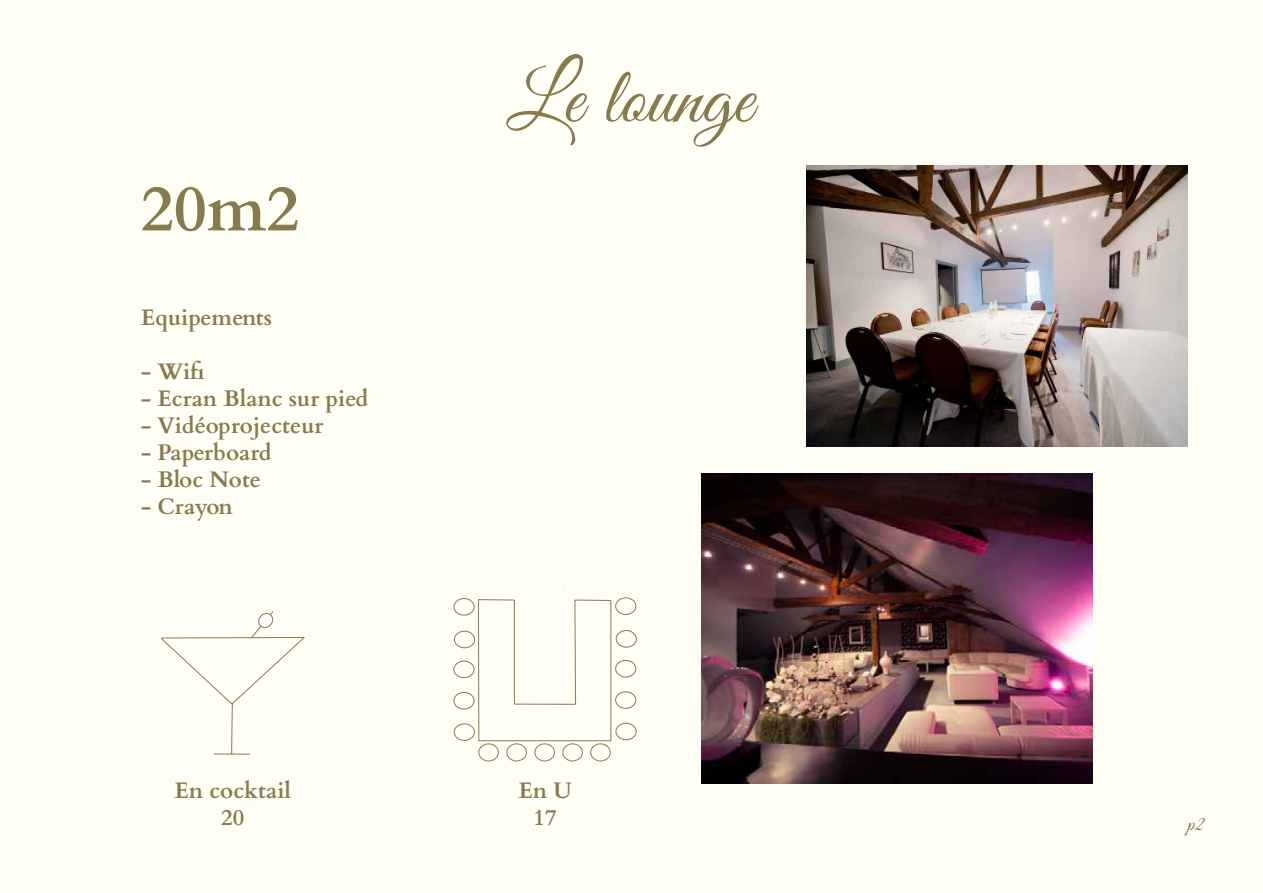
<style>
.page{position:relative;width:1263px;height:893px;background:#fff}
.page>*{position:absolute;margin:0;border:0;box-sizing:border-box;transform-origin:0 0}
.t1{font:79.5px "Great Vibes";color:#877a4f}
.t2{font:700 64.5px "Cardo";color:#877a4f}
.t3{font:700 22.5px/27px "Cardo";color:#877a4f;text-align:center}
.t4{font:21px "Great Vibes";color:#877a4f}
</style>
<div class="page">
<div style="left:1px;top:1px;width:1261px;height:891px;background:#fffef5"></div>
<svg style="left:453px;top:590px;width:184px;height:171px"></svg>
<svg style="left:161px;top:611px;width:144px;height:143px"></svg>
<img style="left:806px;top:165px;width:381px;height:281px">
<img style="left:702px;top:473px;width:391px;height:311px">
<h2 class="t2" style="left:141px;top:157px;width:160px">20m2</h2>
<p class="t3" style="left:141px;top:302px;width:133px">Equipements</p>
<p class="t3" style="left:141px;top:356px;width:66px">- Wifi</p>
<p class="t3" style="left:141px;top:383px;width:229px">- Ecran Blanc sur pied</p>
<p class="t3" style="left:141px;top:410px;width:184px">- Vidéoprojecteur</p>
<p class="t3" style="left:141px;top:437px;width:132px">- Paperboard</p>
<p class="t3" style="left:141px;top:464px;width:122px">- Bloc Note</p>
<p class="t3" style="left:141px;top:491px;width:94px">- Crayon</p>
<p class="t3" style="left:174px;top:775px;width:118px">En cocktail<br>20</p>
<h1 class="t1" style="left:507px;top:54px;width:247px">Le lounge</h1>
<p class="t3" style="left:518px;top:775px;width:55px">En U<br>17</p>
<p class="t4" style="left:1187px;top:812px;width:19px">p2</p>
</div>
